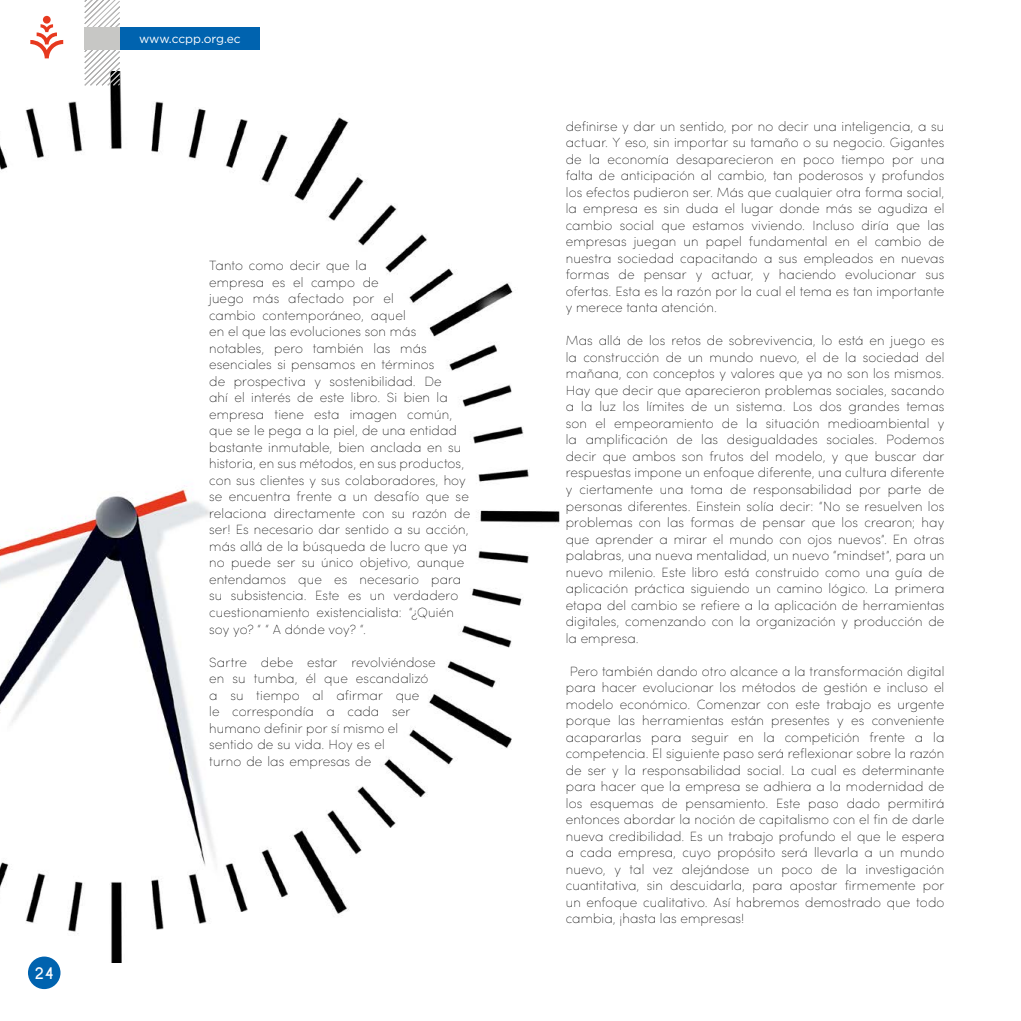
<style>
.page{position:relative;width:1021px;height:1021px;background:#fff}
.page>*{position:absolute;margin:0;border:0;box-sizing:border-box;transform-origin:0 0}
.t1{font:700 15px "Caviar Dreams";color:#fff}
.t2{font:200 13.35px/16.5px "Sofia Pro";letter-spacing:.01em;color:#000;text-align:justify}
.t3{font:12px "Gotham";letter-spacing:-.005em;color:#fff}
</style>
<div class="page">
<img style="left:0;top:87px;width:560px;height:875px">
<svg style="left:84px;top:0;width:37px;height:87px"></svg>
<div style="left:120px;top:27px;width:140px;height:23px;background:#0063af"></div>
<div style="left:84px;top:27px;width:36px;height:23px;background:#c7c7c5"></div>
<svg style="left:30px;top:24px;width:33px;height:34px"></svg>
<div style="left:43px;top:16px;width:8px;height:8px;background:#e7391f;border-radius:50%"></div>
<div style="left:28px;top:956px;width:32px;height:33px;background:#0063af;border-radius:50%"></div>
<p class="t1" style="left:34px;top:963px;width:21px">24</p>
<p class="t3" style="left:139px;top:31px;width:103px">www.ccpp.org.ec</p>
<p class="t2" style="left:209px;top:257px;width:262px;text-align:left">Tanto como decir que la<br>empresa es el campo de<br>juego más afectado por el<br>cambio contemporáneo, aquel<br>en el que las evoluciones son más notables, pero también las más esenciales si pensamos en términos<br>de prospectiva y sostenibilidad. De<br>ahí el interés de este libro. Si bien la empresa tiene esta imagen común, que se le pega a la piel, de una entidad bastante inmutable, bien anclada en su historia, en sus métodos, en sus productos, con sus clientes y sus colaboradores, hoy se encuentra frente a un desafío que se relaciona directamente con su razón de ser! Es necesario dar sentido a su acción, más allá de la búsqueda de lucro que ya no puede ser su único objetivo, aunque entendamos que es necesario para su subsistencia. Este es un verdadero cuestionamiento existencialista: “¿Quién soy yo? “ “ A dónde voy? “.</p>
<p class="t2" style="left:209px;top:653px;width:228px;text-align:left">Sartre debe estar revolviéndose en su tumba, él que escandalizó a su tiempo al afirmar que<br>le correspondía a cada ser humano definir por sí mismo el sentido de su vida. Hoy es el<br>turno de las empresas de</p>
<p class="t2" style="left:566px;top:117px;width:380px">definirse y dar un sentido, por no decir una inteligencia, a su actuar. Y eso, sin importar su tamaño o su negocio. Gigantes de la economía desaparecieron en poco tiempo por una falta de anticipación al cambio, tan poderosos y profundos los efectos pudieron ser. Más que cualquier otra forma social, la empresa es sin duda el lugar donde más se agudiza el cambio social que estamos viviendo. Incluso diría que las empresas juegan un papel fundamental en el cambio de nuestra sociedad capacitando a sus empleados en nuevas formas de pensar y actuar, y haciendo evolucionar sus ofertas. Esta es la razón por la cual el tema es tan importante y merece tanta atención.</p>
<p class="t2" style="left:566px;top:332px;width:380px">Mas allá de los retos de sobrevivencia, lo está en juego es la construcción de un mundo nuevo, el de la sociedad del mañana, con conceptos y valores que ya no son los mismos.<br>Hay que decir que aparecieron problemas sociales, sacando a la luz los límites de un sistema. Los dos grandes temas son el empeoramiento de la situación medioambiental y la amplificación de las desigualdades sociales. Podemos decir que ambos son frutos del modelo, y que buscar dar respuestas impone un enfoque diferente, una cultura diferente y ciertamente una toma de responsabilidad por parte de personas diferentes. Einstein solía decir: “No se resuelven los problemas con las formas de pensar que los crearon; hay que aprender a mirar el mundo con ojos nuevos”. En otras palabras, una nueva mentalidad, un nuevo “mindset”, para un nuevo milenio. Este libro está construido como una guía de aplicación práctica siguiendo un camino lógico. La primera etapa del cambio se refiere a la aplicación de herramientas digitales, comenzando con la organización y producción de la empresa.</p>
<p class="t2" style="left:566px;top:662px;width:380px">Pero también dando otro alcance a la transformación digital para hacer evolucionar los métodos de gestión e incluso el modelo económico. Comenzar con este trabajo es urgente porque las herramientas están presentes y es conveniente acapararlas para seguir en la competición frente a la competencia. El siguiente paso será reflexionar sobre la razón de ser y la responsabilidad social. La cual es determinante para hacer que la empresa se adhiera a la modernidad de los esquemas de pensamiento. Este paso dado permitirá entonces abordar la noción de capitalismo con el fin de darle nueva credibilidad. Es un trabajo profundo el que le espera a cada empresa, cuyo propósito será llevarla a un mundo nuevo, y tal vez alejándose un poco de la investigación cuantitativa, sin descuidarla, para apostar firmemente por un enfoque cualitativo. Así habremos demostrado que todo cambia, ¡hasta las empresas!</p>
</div>
